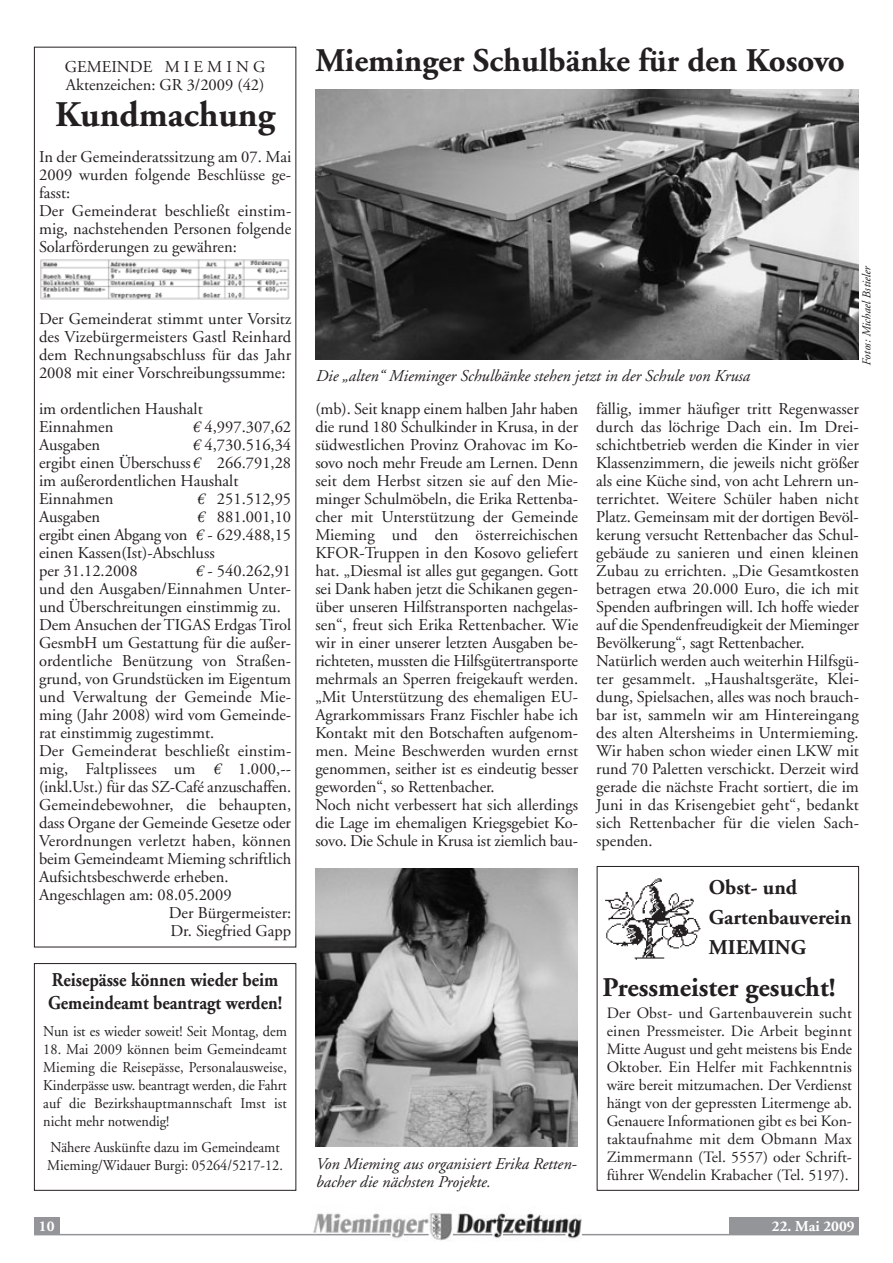
<style>
.page{position:relative;width:893px;height:1263px;background:#fff}
.page>*{position:absolute;margin:0;border:0;box-sizing:border-box;transform-origin:0 0}
.t1{font:700 36px "Adobe Garamond";color:#231f20}
.t2{font:700 33px "Adobe Garamond";color:#231f20}
.t3{font:700 27px "Adobe Garamond";color:#231f20}
.t4{font:700 21px/30px "Adobe Garamond";color:#231f20}
.t5{font:700 19.5px/22.5px "Adobe Garamond";color:#231f20;scale:.9 1}
.t6{font:16.5px/18px "Adobe Garamond";color:#231f20}
.t7{font:italic 16.5px/18px "Adobe Garamond";color:#231f20}
.t8{font:15.75px/18px "Adobe Garamond";color:#231f20;text-align:justify}
.t9{font:15px/18px "Adobe Garamond";color:#231f20;text-align:justify;scale:.95 1}
.t10{font:700 15px "Adobe Garamond";color:#fff}
.t11{font:italic 12px "Adobe Garamond";color:#231f20}
.s1{font-family:"Adobe Garamond Pro";font-style:italic}
</style>
<div class="page">
<img style="left:311px;top:1213px;width:273px;height:28px">
<div style="left:34px;top:1217px;width:26px;height:17px;background:#939598"></div>
<hr style="left:34px;top:1234px;width:356px;height:1px;background:#939598">
<svg style="left:404px;top:1234px;width:25px;height:1px"></svg>
<hr style="left:582px;top:1234px;width:277px;height:1px;background:#939598">
<hr style="left:503px;top:1234px;width:63px;height:1px;background:#939598">
<hr style="left:453px;top:1234px;width:39px;height:1px;background:#939598">
<div style="left:730px;top:1217px;width:129px;height:17px;background:#939598"></div>
<img style="left:40px;top:259px;width:250px;height:41px">
<img style="left:605px;top:878px;width:96px;height:82px">
<img style="left:315px;top:869px;width:263px;height:278px">
<img style="left:315px;top:89px;width:544px;height:270px">
<div style="left:34px;top:963px;width:262px;height:228px;border:1px solid #231f20"></div>
<div style="left:597px;top:866px;width:262px;height:325px;border:1px solid #231f20"></div>
<p class="t6" style="left:65px;top:59px;width:202px">GEMEINDE M I E M I N G<br>Aktenzeichen: GR 3/2009 (42)</p>
<h1 class="t1" style="left:55px;top:100px;width:221px">Kundmachung</h1>
<p class="t6" style="left:39px;top:149px;width:254px">In der Gemeinderatssitzung am 07. Mai<br>2009 wurden folgende Beschlüsse ge&shy;fasst:<br>Der Gemeinderat beschließt einstim&shy;mig, nachstehenden Personen folgende<br>Solarförderungen zu gewähren:</p>
<p class="t6" style="left:39px;top:311px;width:254px;text-align:justify">Der Gemeinderat stimmt unter Vorsitz des Vizebürgermeisters Gastl Reinhard dem Rechnungsabschluss für das Jahr 2008 mit einer Vorschreibungssumme:</p>
<p class="t6" style="left:39px;top:401px;width:165px">im ordentlichen Haushalt<br>Einnahmen</p>
<p class="t6" style="left:192px;top:419px;width:100px"><span class="s1">€</span> 4,997.307,62</p>
<p class="t6" style="left:39px;top:437px;width:63px">Ausgaben</p>
<p class="t6" style="left:39px;top:437px;width:254px;text-indent:153px"><span class="s1">€</span> 4,730.516,34 ergibt einen Überschuss<span class="s1">€</span> 266.791,28 im außerordentlichen Haushalt<br>Einnahmen</p>
<p class="t6" style="left:196px;top:491px;width:96px"><span class="s1">€</span> 251.512,95</p>
<p class="t6" style="left:39px;top:509px;width:63px">Ausgaben</p>
<p class="t6" style="left:39px;top:509px;width:254px;text-indent:157px"><span class="s1">€</span> 881.001,10 ergibt einen Abgang von <span class="s1">€</span> - 629.488,15 einen Kassen(Ist)-Abschluss<br>per 31.12.2008</p>
<p class="t6" style="left:195px;top:563px;width:98px"><span class="s1">€</span> - 540.262,91</p>
<p class="t6" style="left:39px;top:581px;width:254px">und den Ausgaben/Einnahmen Unter-</p>
<p class="t6" style="left:39px;top:599px;width:243px">und Überschreitungen einstimmig zu.</p>
<p class="t6" style="left:39px;top:617px;width:254px">Dem Ansuchen der TIGAS Erdgas Tirol</p>
<p class="t6" style="left:39px;top:635px;width:254px">GesmbH um Gestattung für die außer-</p>
<p class="t6" style="left:39px;top:653px;width:254px">ordentliche Benützung von Straßen-</p>
<p class="t6" style="left:39px;top:671px;width:254px">grund, von Grundstücken im Eigentum</p>
<p class="t6" style="left:39px;top:689px;width:254px">und Verwaltung der Gemeinde Mie-</p>
<p class="t6" style="left:39px;top:707px;width:254px">ming (Jahr 2008) wird vom Gemeinde-</p>
<p class="t6" style="left:39px;top:725px;width:177px">rat einstimmig zugestimmt.</p>
<p class="t6" style="left:39px;top:743px;width:254px">Der Gemeinderat beschließt einstim-</p>
<p class="t6" style="left:39px;top:761px;width:254px">mig, Faltplissees um <span class="s1">€</span> 1.000,--</p>
<p class="t6" style="left:39px;top:779px;width:254px">(inkl.Ust.) für das SZ-Café anzuschaffen.</p>
<p class="t6" style="left:39px;top:797px;width:254px">Gemeindebewohner, die behaupten,</p>
<p class="t6" style="left:39px;top:815px;width:253px">dass Organe der Gemeinde Gesetze oder</p>
<p class="t6" style="left:39px;top:833px;width:254px">Verordnungen verletzt haben, können</p>
<p class="t6" style="left:39px;top:851px;width:254px">beim Gemeindeamt Mieming schriftlich</p>
<p class="t6" style="left:39px;top:869px;width:191px">Aufsichtsbeschwerde erheben.</p>
<p class="t6" style="left:39px;top:887px;width:194px">Angeschlagen am: 08.05.2009</p>
<p class="t6" style="left:169px;top:905px;width:124px">Der Bürgermeister:</p>
<p class="t6" style="left:171px;top:923px;width:122px">Dr. Siegfried Gapp</p>
<p class="t5" style="left:48px;top:971px;width:261px">Reisepässe können wieder beim<br>Gemeindeamt beantragt werden!</p>
<p class="t9" style="left:43px;top:1023px;width:258px">Nun ist es wieder soweit! Seit Montag, dem</p>
<p class="t9" style="left:43px;top:1041px;width:258px">18. Mai 2009 können beim Gemeindeamt Mieming die Reisepässe, Personalausweise, Kinderpässe usw. beantragt werden, die Fahrt auf die Bezirkshauptmannschaft Imst ist nicht mehr notwendig!</p>
<p class="t9" style="left:47px;top:1139px;width:249px">Nähere Auskünfte dazu im Gemeindeamt<br>Mieming/Widauer Burgi: 05264/5217-12.</p>
<h2 class="t2" style="left:315px;top:47px;width:531px">Mieminger Schulbänke für den Kosovo</h2>
<p class="t7" style="left:315px;top:368px;width:436px">Die „alten“ Mieminger Schulbänke stehen jetzt in der Schule von Krusa</p>
<p class="t11" style="left:862px;top:366px;width:102px;rotate:-90deg">Fotos: Michael Bstieler</p>
<p class="t6" style="left:315px;top:401px;width:264px">(mb). Seit knapp einem halben Jahr haben die rund 180 Schulkinder in Krusa, in der südwestlichen Provinz Orahovac im Ko&shy;sovo noch mehr Freude am Lernen. Denn seit dem Herbst sitzen sie auf den Mie&shy;minger Schulmöbeln, die Erika Rettenba&shy;cher mit Unterstützung der Gemeinde Mieming und den österreichischen KFOR-Truppen in den Kosovo geliefert hat. „Diesmal ist alles gut gegangen. Gott sei Dank haben jetzt die Schikanen gegen&shy;über unseren Hilfstransporten nachgelas&shy;sen“, freut sich Erika Rettenbacher. Wie wir in einer unserer letzten Ausgaben be&shy;richteten, mussten die Hilfsgütertransporte mehrmals an Sperren freigekauft werden. „Mit Unterstützung des ehemaligen EU-Agrarkommissars Franz Fischler habe ich Kontakt mit den Botschaften aufgenom&shy;men. Meine Beschwerden wurden ernst genommen, seither ist es eindeutig besser geworden“, so Rettenbacher.<br>Noch nicht verbessert hat sich allerdings die Lage im ehemaligen Kriegsgebiet Ko&shy;sovo. Die Schule in Krusa ist ziemlich bau-</p>
<p class="t6" style="left:596px;top:401px;width:264px">fällig, immer häufiger tritt Regenwasser durch das löchrige Dach ein. Im Drei&shy;schichtbetrieb werden die Kinder in vier Klassenzimmern, die jeweils nicht größer als eine Küche sind, von acht Lehrern un&shy;terrichtet. Weitere Schüler haben nicht Platz. Gemeinsam mit der dortigen Bevöl&shy;kerung versucht Rettenbacher das Schul&shy;gebäude zu sanieren und einen kleinen Zubau zu errichten. „Die Gesamtkosten betragen etwa 20.000 Euro, die ich mit Spenden aufbringen will. Ich hoffe wieder auf die Spendenfreudigkeit der Mieminger Bevölkerung“, sagt Rettenbacher.<br>Natürlich werden auch weiterhin Hilfsgü&shy;ter gesammelt. „Haushaltsgeräte, Klei&shy;dung, Spielsachen, alles was noch brauch&shy;bar ist, sammeln wir am Hintereingang des alten Altersheims in Untermieming.<br>Wir haben schon wieder einen LKW mit rund 70 Paletten verschickt. Derzeit wird gerade die nächste Fracht sortiert, die im Juni in das Krisengebiet geht“, bedankt sich Rettenbacher für die vielen Sach&shy;spenden.</p>
<p class="t7" style="left:315px;top:1156px;width:261px">Von Mieming aus organisiert Erika Retten&shy;bacher die nächsten Projekte.</p>
<p class="t4" style="left:709px;top:874px;width:144px">Obst- und<br>Gartenbauverein<br>MIEMING</p>
<h3 class="t3" style="left:602px;top:976px;width:235px">Pressmeister gesucht!</h3>
<p class="t8" style="left:607px;top:1005px;width:247px">Der Obst- und Gartenbauverein sucht einen Pressmeister. Die Arbeit beginnt Mitte August und geht meistens bis Ende Oktober. Ein Helfer mit Fachkenntnis wäre bereit mitzumachen. Der Verdienst hängt von der gepressten Litermenge ab.<br>Genauere Informationen gibt es bei Kon&shy;taktaufnahme mit dem Obmann Max Zimmermann (Tel. 5557) oder Schrift&shy;führer Wendelin Krabacher (Tel. 5197).</p>
<p class="t10" style="left:39px;top:1220px;width:17px">10</p>
<p class="t10" style="left:772px;top:1220px;width:84px">22. Mai 2009</p>
</div>
